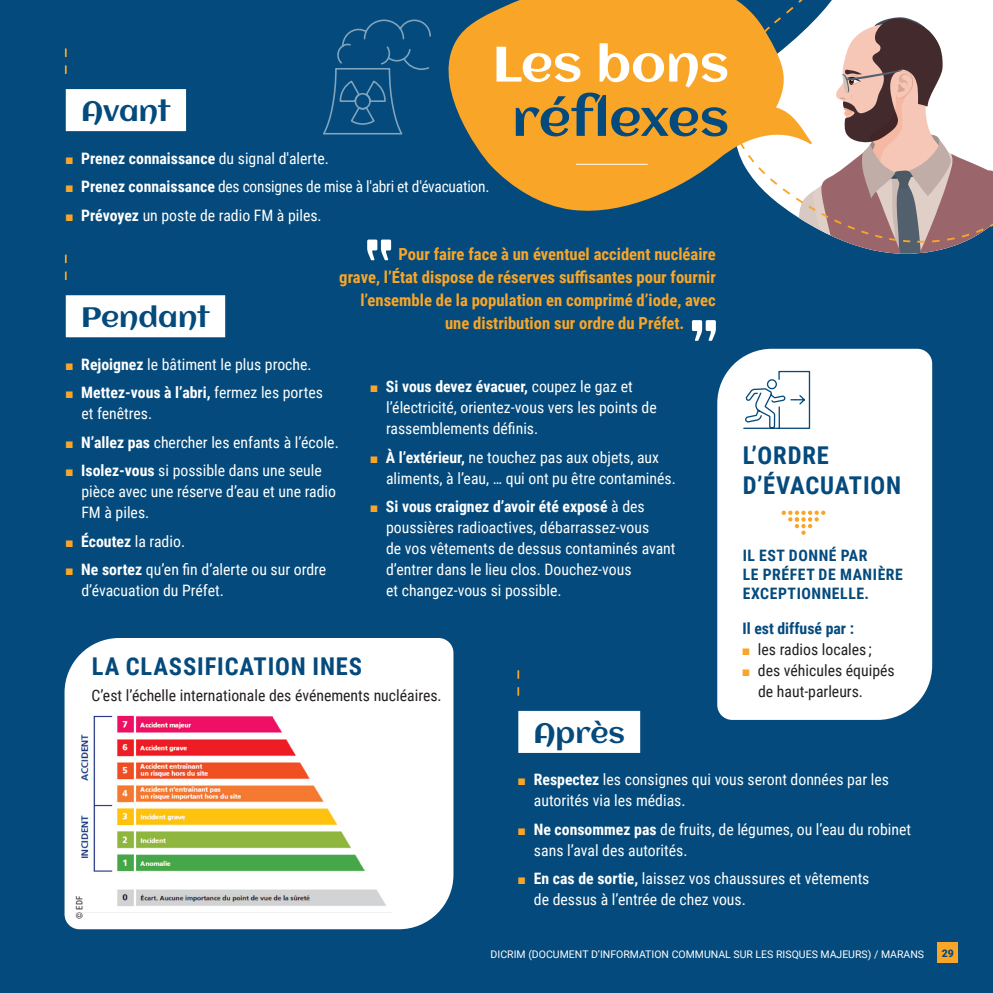
<style>
.page{position:relative;width:993px;height:993px;background:#fff}
.page>*{position:absolute;margin:0;border:0;box-sizing:border-box;transform-origin:0 0}
.Intro_filet_Plus_grand-BLANC{font:28px "Aclonica";letter-spacing:-.005em;color:#044a7c}
.Titre_H3{font:700 24.5px/29.4px "Roboto Condensed";letter-spacing:.035em;color:#044a7c}
.Texte_courant_FER_DROITE{font:700 16.62px "Roboto Condensed";color:#f9a628}
.Liste_Jaune{font:15.75px/21px "Roboto Condensed";color:#fff}
.Liste_Jaune_SSesp{font:15.75px/21px "Roboto Condensed";color:#231f20}
.Texte_courant_FER_GAUCHE{font:15.75px "Roboto Condensed";color:#231f20}
.Titre_H3_petit{font:700 15.75px/18.9px "Roboto Condensed";letter-spacing:.035em;color:#044a7c}
.Liste_Jaune-2{font:700 15.75px "Roboto Condensed";color:#fff}
.Texte_courant_FER_GAUCHE-2{font:700 15.75px "Roboto Condensed";color:#044a7c}
.t1{font:10.5px "Roboto";color:#fff}
.t2{font:900 10.5px "Roboto";color:#044a7c}
.Légendes_c_5{font:8.75px "Roboto Condensed";color:#231f20}
.s1{color:#f9a628}
.s2{font-weight:400}
.s3{font-weight:700}
</style>
<div class="page">
<div style="left:0;top:0;width:992px;height:992px;background:#044a7c"></div>
<svg style="left:323px;top:19px;width:103px;height:116px"></svg>
<svg style="left:65px;top:48px;width:2px;height:26px"></svg>
<div style="left:66px;top:89px;width:120px;height:42px;background:#fff"></div>
<svg style="left:65px;top:254px;width:2px;height:26px"></svg>
<div style="left:66px;top:295px;width:159px;height:42px;background:#fff"></div>
<svg style="left:517px;top:670px;width:2px;height:25px"></svg>
<div style="left:518px;top:710px;width:122px;height:42px;background:#fff"></div>
<div style="left:717px;top:348px;width:214px;height:371px;background:#fff"></div>
<svg style="left:742px;top:370px;width:68px;height:59px;background:#dbe5ec"></svg>
<svg style="left:781px;top:510px;width:44px;height:24px"></svg>
<div style="left:64px;top:638px;width:389px;height:290px;background:#fff"></div>
<img style="left:75px;top:710px;width:316px;height:213px">
<svg style="left:367px;top:239px;width:24px;height:21px"></svg>
<svg style="left:691px;top:320px;width:24px;height:21px"></svg>
<div style="left:937px;top:942px;width:20px;height:20px;background:#f9a628"></div>
<svg style="left:426px;top:10px;width:70px;height:161px"></svg>
<svg style="left:496px;top:0;width:465px;height:253px"></svg>
<svg style="left:732px;top:0;width:260px;height:243px;background:#bdada4"></svg>
<p class="Intro_filet_Plus_grand-BLANC" style="left:81px;top:92px;width:91px">Avant</p>
<p class="Liste_Jaune-2" style="left:66px;top:147px;width:264px"><span class="s1">■</span> Prenez connaissance <span class="s2">du signal d'alerte.</span></p>
<p class="Liste_Jaune" style="left:66px;top:175px;width:425px"><span class="s1">■</span> <span class="s3">Prenez connaissance</span> des consignes de mise à l'abri et d'évacuation.</p>
<p class="Liste_Jaune" style="left:66px;top:204px;width:257px"><span class="s1">■</span> <span class="s3">Prévoyez</span> un poste de radio FM à piles.</p>
<p class="Intro_filet_Plus_grand-BLANC" style="left:81px;top:298px;width:130px">Pendant</p>
<p class="Texte_courant_FER_DROITE" style="left:398px;top:242px;width:319px">Pour faire face à un éventuel accident nucléaire</p>
<p class="Texte_courant_FER_DROITE" style="left:339px;top:265px;width:378px">grave, l’État dispose de réserves suffisantes pour fournir</p>
<p class="Texte_courant_FER_DROITE" style="left:360px;top:288px;width:357px">l’ensemble de la population en comprimé d’iode, avec</p>
<p class="Texte_courant_FER_DROITE" style="left:445px;top:311px;width:241px">une distribution sur ordre du Préfet.</p>
<p class="Liste_Jaune" style="left:66px;top:353px;width:247px"><span class="s1">■</span> <span class="s3">Rejoignez</span> le bâtiment le plus proche.</p>
<p class="Liste_Jaune" style="left:81px;top:381px;width:243px;text-indent:-16px"><span class="s1">■</span> <span class="s3">Mettez-vous à l’abri,</span> fermez les portes et fenêtres.</p>
<p class="Liste_Jaune" style="left:66px;top:431px;width:274px"><span class="s1">■</span> <span class="s3">N’allez pas</span> chercher les enfants à l’école.</p>
<p class="Liste_Jaune" style="left:81px;top:459px;width:256px;text-indent:-16px"><span class="s1">■</span> <span class="s3">Isolez-vous</span> si possible dans une seule pièce avec une réserve d’eau et une radio<br>FM à piles.</p>
<p class="Liste_Jaune" style="left:66px;top:530px;width:121px"><span class="s1">■</span> <span class="s3">Écoutez</span> la radio.</p>
<p class="Liste_Jaune" style="left:81px;top:558px;width:246px;text-indent:-16px"><span class="s1">■</span> <span class="s3">Ne sortez</span> qu’en fin d’alerte ou sur ordre d’évacuation du Préfet.</p>
<p class="Liste_Jaune" style="left:386px;top:375px;width:272px;text-indent:-16px"><span class="s1">■</span> <span class="s3">Si vous devez évacuer,</span> coupez le gaz et l’électricité, orientez-vous vers les points de rassemblements définis.</p>
<p class="Liste_Jaune" style="left:386px;top:446px;width:291px;text-indent:-16px"><span class="s1">■</span> <span class="s3">À l’extérieur,</span> ne touchez pas aux objets, aux aliments, à l’eau, … qui ont pu être contaminés.</p>
<p class="Liste_Jaune" style="left:386px;top:495px;width:291px;text-indent:-16px"><span class="s1">■</span> <span class="s3">Si vous craignez d’avoir été exposé</span> à des poussières radioactives, débarrassez-vous<br>de vos vêtements de dessus contaminés avant d’entrer dans le lieu clos. Douchez-vous<br>et changez-vous si possible.</p>
<p class="Titre_H3" style="left:92px;top:650px;width:271px">LA CLASSIFICATION INES</p>
<p class="Texte_courant_FER_GAUCHE" style="left:91px;top:683px;width:352px">C’est l’échelle internationale des événements nucléaires.</p>
<p class="Titre_H3" style="left:742px;top:440px;width:160px">L’ORDRE<br>D’ÉVACUATION</p>
<p class="Titre_H3_petit" style="left:742px;top:545px;width:162px">IL EST DONNÉ PAR<br>LE PRÉFET DE MANIÈRE<br>EXCEPTIONNELLE.</p>
<p class="Texte_courant_FER_GAUCHE-2" style="left:742px;top:617px;width:113px">Il est diffusé par :</p>
<p class="Liste_Jaune_SSesp" style="left:742px;top:638px;width:131px"><span class="s1">■</span> les radios locales ;</p>
<p class="Liste_Jaune_SSesp" style="left:757px;top:659px;width:138px;text-indent:-16px"><span class="s1">■</span> des véhicules équipés de haut-parleurs.</p>
<p class="Légendes_c_5" style="left:73px;top:918px;width:24px;rotate:-90deg">© EDF</p>
<p class="Intro_filet_Plus_grand-BLANC" style="left:533px;top:713px;width:93px">Après</p>
<p class="Liste_Jaune" style="left:534px;top:768px;width:356px;text-indent:-16px"><span class="s1">■</span> <span class="s3">Respectez</span> les consignes qui vous seront données par les autorités via les médias.</p>
<p class="Liste_Jaune" style="left:534px;top:817px;width:378px;text-indent:-16px"><span class="s1">■</span> <span class="s3">Ne consommez pas</span> de fruits, de légumes, ou l’eau du robinet sans l’aval des autorités.</p>
<p class="Liste_Jaune" style="left:534px;top:867px;width:337px;text-indent:-16px"><span class="s1">■</span> <span class="s3">En cas de sortie,</span> laissez vos chaussures et vêtements de dessus à l’entrée de chez vous.</p>
<p class="t1" style="left:490px;top:946px;width:435px">DICRIM (DOCUMENT D’INFORMATION COMMUNAL SUR LES RISQUES MAJEURS) / MARANS</p>
<p class="t2" style="left:941px;top:945px;width:14px">29</p>
</div>
